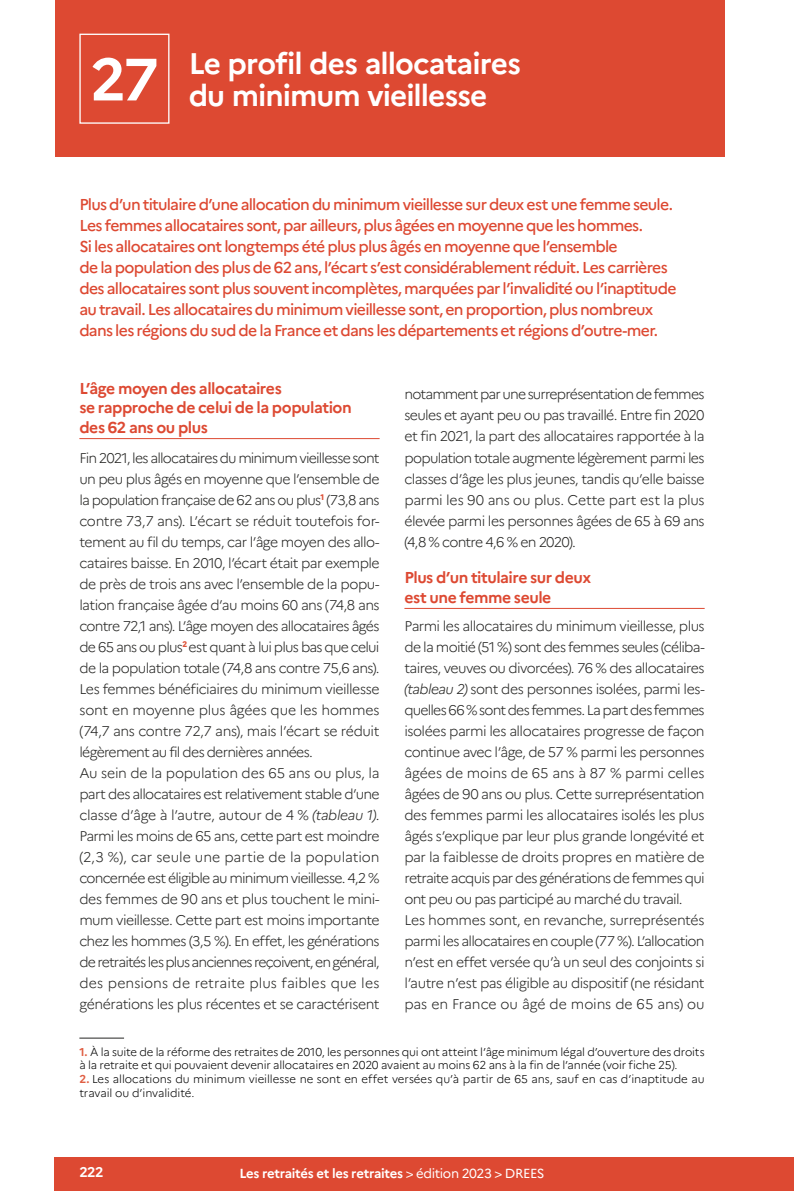
<style>
.page{position:relative;width:794px;height:1191px;background:#fff}
.page>*{position:absolute;margin:0;border:0;box-sizing:border-box;transform-origin:0 0}
.t1{font:700 29.75px/32.4px "Marianne";letter-spacing:-.03em;color:#fff}
.t2{font:500 15.75px/21px "Marianne";letter-spacing:-.045em;color:#dd4932}
.t3{font:700 15.75px/19.2px "Marianne";letter-spacing:-.03em;color:#dd4932}
.t4{font:300 14px/21px "Marianne";letter-spacing:-.04em;color:#252523}
.t5{font:700 14px "Marianne";color:#fff}
.t6{font:700 13.12px "Marianne";letter-spacing:-.025em;color:#fff}
.t7{font:300 11.38px/13.7px "Marianne";letter-spacing:-.015em;color:#000}
.s1{font-style:italic}
.s2{font-weight:700;color:#e05e43}
.s3{font-weight:400}
</style>
<div class="page">
<div style="left:55px;top:1157px;width:739px;height:34px;background:#dd4932"></div>
<div style="left:55px;top:0;width:669px;height:156px;background:#dd4932"></div>
<hr style="left:79px;top:1037px;width:45px;height:1px;background:#252523">
<hr style="left:79px;top:438px;width:300px;height:1px;background:#dd4932">
<hr style="left:404px;top:608px;width:300px;height:1px;background:#dd4932">
<div style="left:79px;top:34px;width:90px;height:90px;border:1px solid #fff"></div>
<h1 class="t1" style="left:90px;top:47px;width:432px;text-indent:98px">Le profil des allocataires<br><sup>27</sup> du minimum vieillesse</h1>
<p class="t2" style="left:79px;top:194px;width:598px">Plus d’un titulaire d’une allocation du minimum vieillesse sur deux est une femme seule.<br>Les femmes allocataires sont, par ailleurs, plus âgées en moyenne que les hommes.<br>Si les allocataires ont longtemps été plus plus âgés en moyenne que l’ensemble<br>de la population des plus de 62 ans, l’écart s’est considérablement réduit. Les carrières des allocataires sont plus souvent incomplètes, marquées par l’invalidité ou l’inaptitude au travail. Les allocataires du minimum vieillesse sont, en proportion, plus nombreux dans les régions du sud de la France et dans les départements et régions d’outre-mer.</p>
<p class="t3" style="left:79px;top:379px;width:274px">L’âge moyen des allocataires<br>se rapproche de celui de la population des 62 ans ou plus</p>
<p class="t4" style="left:79px;top:447px;width:302px">Fin 2021, les allocataires du minimum vieillesse sont un peu plus âgés en moyenne que l’ensemble de la population française de 62 ans ou plus<sup>1</sup> (73,8 ans contre 73,7 ans). L’écart se réduit toutefois for&shy;tement au fil du temps, car l’âge moyen des allo&shy;cataires baisse. En 2010, l’écart était par exemple de près de trois ans avec l’ensemble de la popu&shy;lation française âgée d’au moins 60 ans (74,8 ans contre 72,1 ans). L’âge moyen des allocataires âgés de 65 ans ou plus<sup>2</sup> est quant à lui plus bas que celui de la population totale (74,8 ans contre 75,6 ans).<br>Les femmes bénéficiaires du minimum vieillesse sont en moyenne plus âgées que les hommes (74,7 ans contre 72,7 ans), mais l’écart se réduit légèrement au fil des dernières années.<br>Au sein de la population des 65 ans ou plus, la part des allocataires est relativement stable d’une classe d’âge à l’autre, autour de 4 % <span class="s1">(tableau 1)</span>.<br>Parmi les moins de 65 ans, cette part est moindre (2,3 %), car seule une partie de la population concernée est éligible au minimum vieillesse. 4,2 % des femmes de 90 ans et plus touchent le mini&shy;mum vieillesse. Cette part est moins importante chez les hommes (3,5 %). En effet, les générations de retraités les plus anciennes reçoivent, en général, des pensions de retraite plus faibles que les générations les plus récentes et se caractérisent</p>
<p class="t4" style="left:404px;top:384px;width:302px;text-align:justify">notamment par une surreprésentation de femmes seules et ayant peu ou pas travaillé. Entre fin 2020 et fin 2021, la part des allocataires rapportée à la population totale augmente légèrement parmi les classes d’âge les plus jeunes, tandis qu’elle baisse parmi les 90 ans ou plus. Cette part est la plus élevée parmi les personnes âgées de 65 à 69 ans (4,8 % contre 4,6 % en 2020).</p>
<p class="t3" style="left:404px;top:568px;width:188px">Plus d’un titulaire sur deux est une femme seule</p>
<p class="t4" style="left:404px;top:615px;width:302px">Parmi les allocataires du minimum vieillesse, plus de la moitié (51 %) sont des femmes seules (céliba&shy;taires, veuves ou divorcées). 76 % des allocataires <span class="s1">(tableau 2)</span> sont des personnes isolées, parmi les&shy;quelles 66 % sont des femmes. La part des femmes isolées parmi les allocataires progresse de façon continue avec l’âge, de 57 % parmi les personnes âgées de moins de 65 ans à 87 % parmi celles âgées de 90 ans ou plus. Cette surreprésentation des femmes parmi les allocataires isolés les plus âgés s’explique par leur plus grande longévité et par la faiblesse de droits propres en matière de retraite acquis par des générations de femmes qui ont peu ou pas participé au marché du travail.<br>Les hommes sont, en revanche, surreprésentés parmi les allocataires en couple (77 %). L’allocation n’est en effet versée qu’à un seul des conjoints si l’autre n’est pas éligible au dispositif (ne résidant pas en France ou âgé de moins de 65 ans) ou</p>
<p class="t7" style="left:79px;top:1044px;width:627px"><span class="s2">1.</span> À la suite de la réforme des retraites de 2010, les personnes qui ont atteint l’âge minimum légal d’ouverture des droits à la retraite et qui pouvaient devenir allocataires en 2020 avaient au moins 62 ans à la fin de l’année (voir fiche 25).</p>
<p class="t7" style="left:79px;top:1072px;width:627px"><span class="s2">2.</span> Les allocations du minimum vieillesse ne sont en effet versées qu’à partir de 65 ans, sauf en cas d’inaptitude au travail ou d’invalidité.</p>
<p class="t5" style="left:79px;top:1163px;width:26px">222</p>
<p class="t6" style="left:239px;top:1165px;width:307px">Les retraités et les retraites <span class="s3">&gt; édition 2023 &gt; DREES</span></p>
</div>
